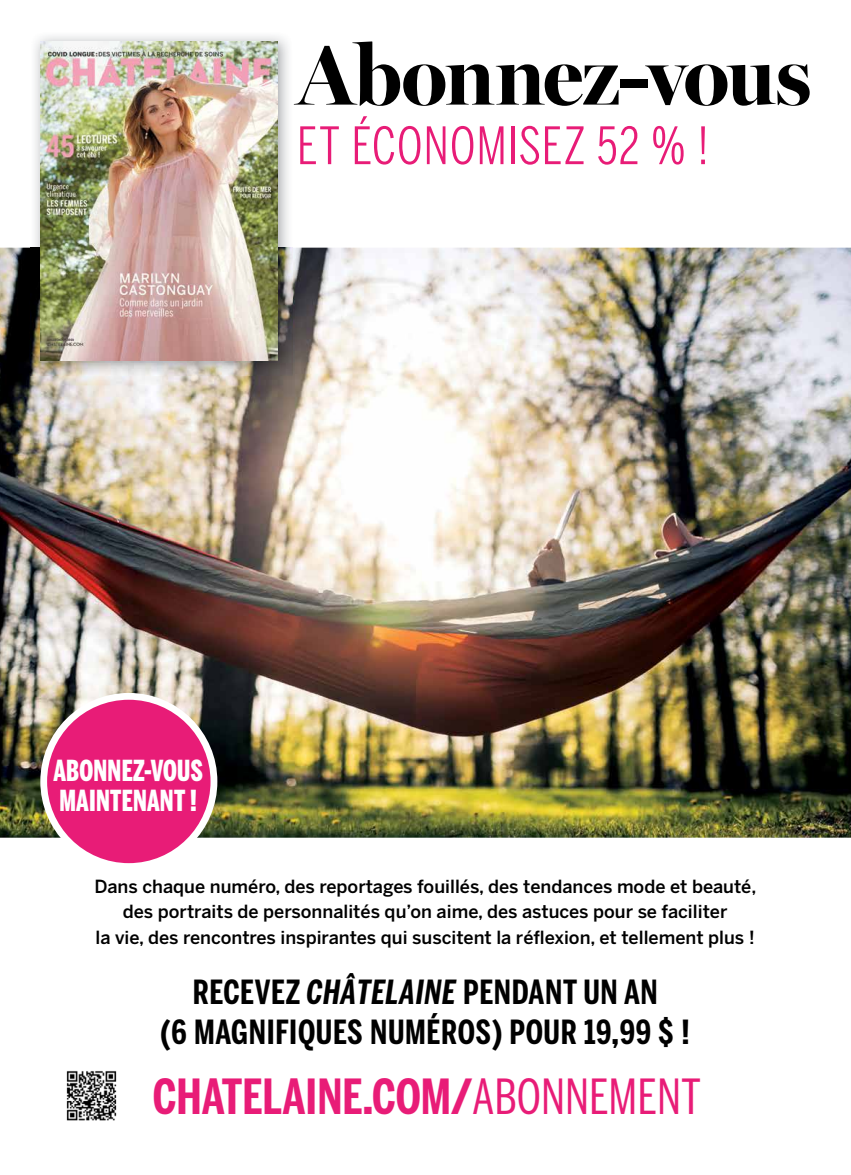
<style>
.page{position:relative;width:851px;height:1175px;background:#fff}
.page>*{position:absolute;margin:0;border:0;box-sizing:border-box;transform-origin:0 0}
.t1{font:700 84.6px "Miller Banner";letter-spacing:-.01em;color:#000}
.t2{font:51.15px "Benton Sans Comp";letter-spacing:.02em;color:#e81c77}
.t3{font:700 48px "Benton Sans Comp";color:#e81c77}
.t4{font:700 33px/39.6px "Benton Sans Comp";letter-spacing:.02em;color:#000;text-align:center}
.t5{font:900 28.8px/29.5px "Benton Sans Comp";letter-spacing:.01em;color:#fff;scale:.9 1}
.t6{font:500 18px/25.5px "Benton Sans";color:#000;text-align:center}
.s1{font-style:italic}
.s2{font-weight:400}
</style>
<div class="page">
<img style="left:0;top:248px;width:850px;height:589px">
<img style="left:31px;top:36px;width:261px;height:339px">
<img style="left:40px;top:42px;width:237px;height:318px">
<div style="left:40px;top:693px;width:177px;height:177px;background:#fff;border-radius:50%"></div>
<div style="left:47px;top:699px;width:163px;height:164px;background:#e81c77;border-radius:50%"></div>
<img style="left:66px;top:1071px;width:51px;height:50px">
<h1 class="t1" style="left:297px;top:26px;width:515px">Abonnez-vous</h1>
<h2 class="t2" style="left:297px;top:117px;width:413px">ET ÉCONOMISEZ 52 % !</h2>
<h3 class="t5" style="left:53px;top:756px;width:168px">ABONNEZ-VOUS<br>MAINTENANT !</h3>
<p class="t6" style="left:94px;top:875px;width:663px">Dans chaque numéro, des reportages fouillés, des tendances mode et beauté, des portraits de personnalités qu’on aime, des astuces pour se faciliter<br>la vie, des rencontres inspirantes qui suscitent la réflexion, et tellement plus !</p>
<h3 class="t4" style="left:160px;top:972px;width:531px">RECEVEZ <span class="s1">CHÂTELAINE</span> PENDANT UN AN<br>(6 MAGNIFIQUES NUMÉROS) POUR 19,99 $ !</h3>
<h3 class="t3" style="left:153px;top:1068px;width:549px">CHATELAINE.COM/<span class="s2">ABONNEMENT</span></h3>
</div>
